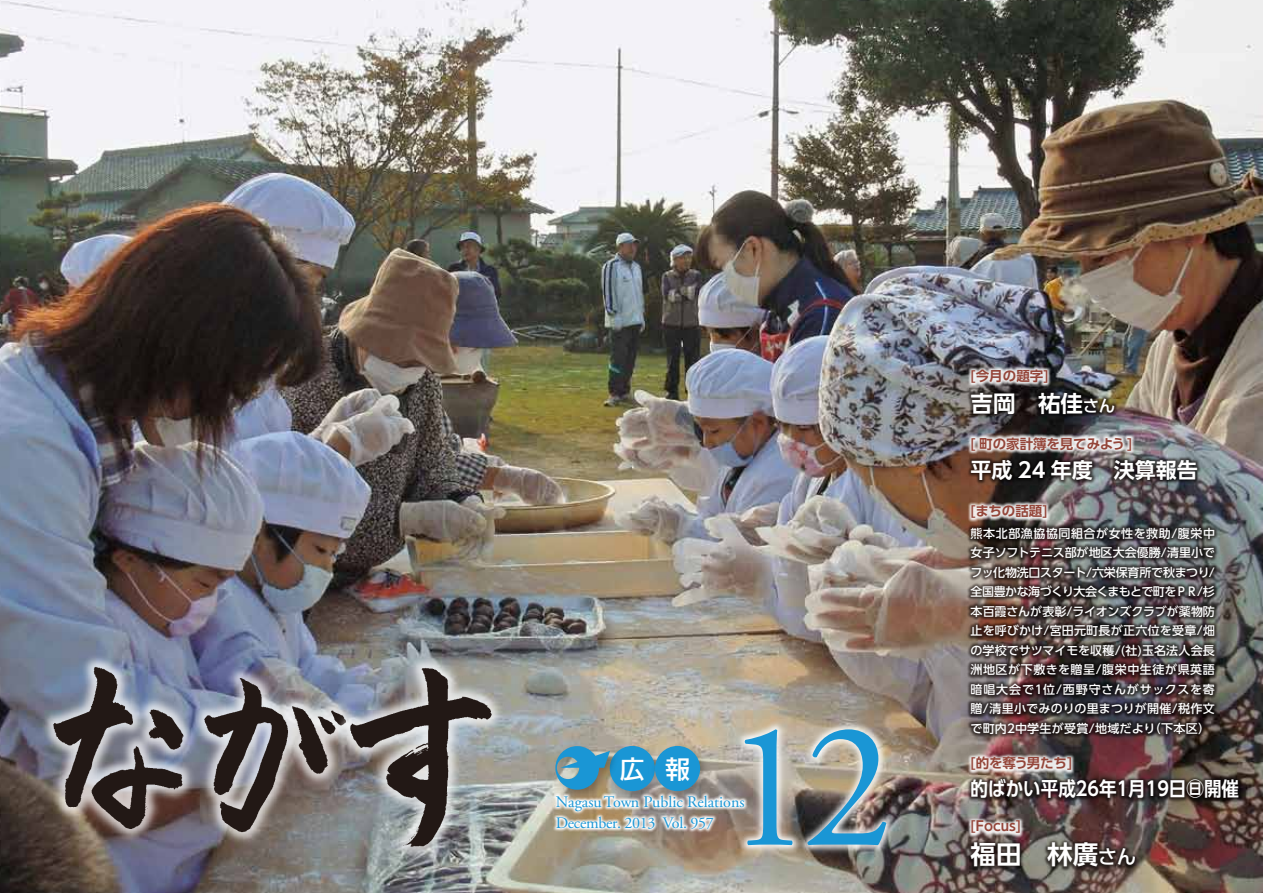
<style>
.page{position:relative;width:1263px;height:893px;background:#fff}
.page>*{position:absolute;margin:0;border:0;box-sizing:border-box;transform-origin:0 0}
.t1{font:180px "Adobe Garamond Pro";color:#1a96d5}
.t2{font:26.25px "Rodin Pro DB";color:#fff}
.t3{font:700 25.5px "UD Shin Go Pro De";color:#fff}
.t4{font:700 22.5px "UD Shin Go Pro De";color:#fff}
.t5{font:700 21px "UD Shin Go Pro De";color:#fff}
.t6{font:700 19.5px "UD Shin Go Pro De";color:#fff;scale:.9 1}
.t7{font:16.05px/21px "Adobe Garamond Pro";color:#1a96d5}
.t8{font:700 13.5px "UD Shin Go Pro De";letter-spacing:-.005em;color:#944539}
.t9{font:500 12px/19.5px "UD Shin Go Pro";letter-spacing:.025em;color:#fff;text-align:justify}
.s1{font-family:"UD Shin Go Pro";font-weight:500;font-size:16.5px}
.s2{font-family:"UD Shin Go Pro";font-weight:500;font-size:19.5px}
</style>
<div class="page">
<img style="left:0;top:0;width:1263px;height:893px">
<img style="left:551px;top:738px;width:115px;height:151px">
<img style="left:603px;top:739px;width:45px;height:66px">
<div style="left:610px;top:746px;width:45px;height:45px;background:#1a96d5;border-radius:50%"></div>
<img style="left:648px;top:739px;width:18px;height:66px">
<div style="left:655px;top:746px;width:45px;height:45px;background:#1a96d5;border-radius:50%"></div>
<img style="left:551px;top:739px;width:73px;height:64px">
<svg style="left:555px;top:746px;width:55px;height:44px;background:#5c9ab3"></svg>
<img style="left:666px;top:638px;width:246px;height:255px">
<img style="left:144px;top:618px;width:146px;height:274px">
<img style="left:244px;top:666px;width:46px;height:180px">
<img style="left:290px;top:608px;width:261px;height:285px">
<img style="left:335px;top:665px;width:171px;height:187px">
<img style="left:0;top:607px;width:244px;height:282px">
<img style="left:34px;top:659px;width:165px;height:182px">
<img style="left:913px;top:312px;width:350px;height:581px">
<h1 class="t1" style="left:723px;top:679px;width:171px">12</h1>
<h2 class="t2" style="left:619px;top:751px;width:73px">広 報</h2>
<h3 class="t7" style="left:556px;top:792px;width:190px">NagasuTown Public Relations<br>December. 2013 Vol. 957</h3>
<p class="t8" style="left:971px;top:365px;width:79px">[今月の題字]</p>
<h3 class="t4" style="left:971px;top:385px;width:146px">吉岡　祐佳<span class="s1">さん</span></h3>
<p class="t8" style="left:971px;top:433px;width:163px">[ 町の家計簿を見てみよう ]</p>
<h3 class="t5" style="left:971px;top:453px;width:229px">平成 24 年度　決算報告</h3>
<p class="t8" style="left:971px;top:500px;width:78px">[まちの話題]</p>
<p class="t9" style="left:970px;top:523px;width:246px">熊本北部漁協協同組合が女性を救助/腹栄中女子ソフトテニス部が地区大会優勝/清里小でフッ化物洗口スタート/六栄保育所で秋まつり/全国豊かな海づくり大会くまもとで町をＰＲ/杉本百霞さんが表彰/ライオンズクラブが薬物防止を呼びかけ/宮田元町長が正六位を受章/畑の学校でサツマイモを収穫/(社)玉名法人会長洲地区が下敷きを贈呈/腹栄中生徒が県英語暗唱大会で1位/西野守さんがサックスを寄贈/清里小でみのりの里まつりが開催/税作文で町内2中学生が受賞/地域だより（下本区）</p>
<p class="t8" style="left:971px;top:752px;width:103px">[的を奪う男たち]</p>
<h3 class="t6" style="left:971px;top:773px;width:300px">的ばかい平成26年1月19日㊐開催</h3>
<p class="t8" style="left:971px;top:815px;width:52px">[Focus]</p>
<h3 class="t3" style="left:971px;top:834px;width:167px">福田　林廣<span class="s2">さん</span></h3>
</div>
